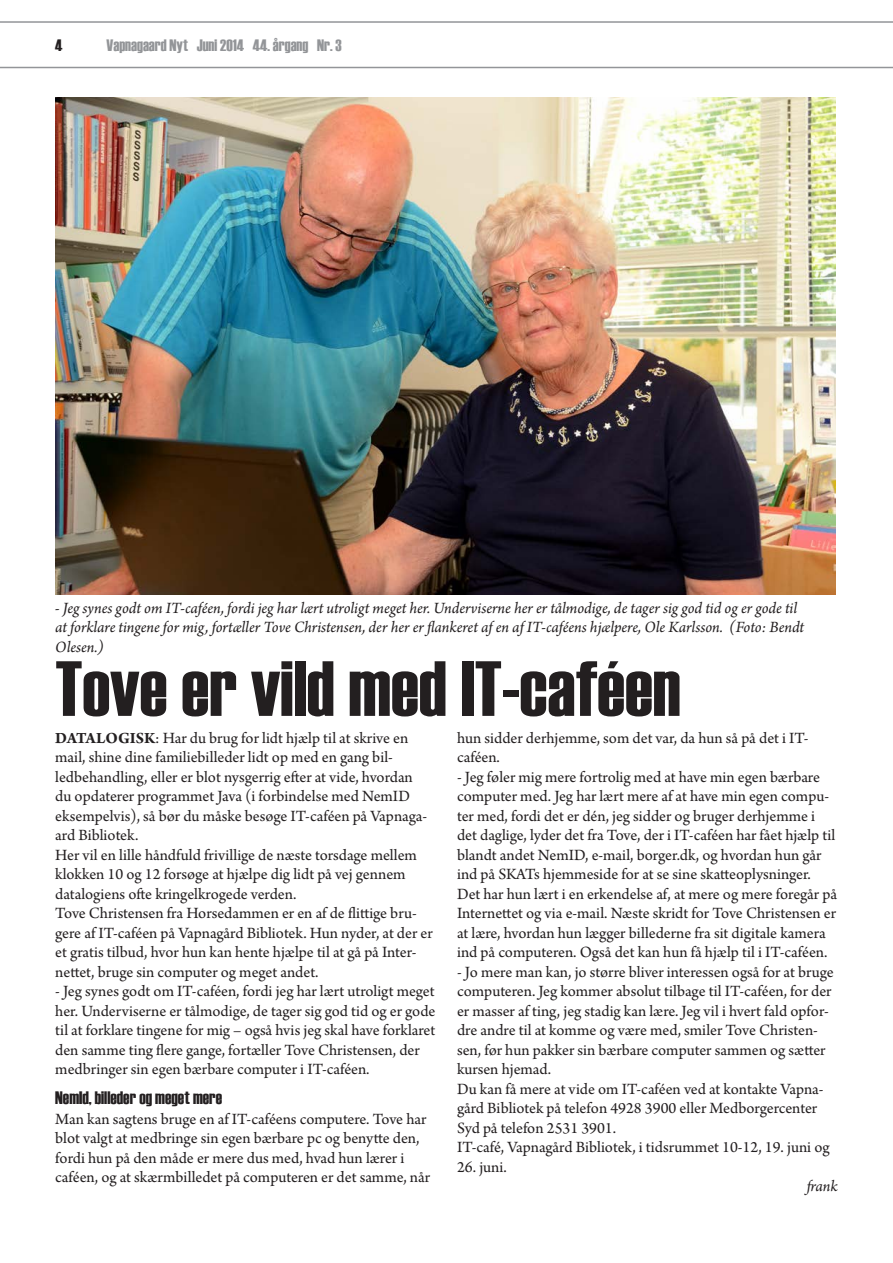
<style>
.page{position:relative;width:893px;height:1263px;background:#fff}
.page>*{position:absolute;margin:0;border:0;box-sizing:border-box;transform-origin:0 0}
.t1{font:78px "Haettenschweiler";color:#231f20}
.TopBoks_Header{font:18px "Haettenschweiler";color:#231f20}
.Brødtekst{font:16.5px/19.5px "Arno Pro";letter-spacing:-.005em;color:#231f20}
.Billedtekst{font:italic 16.5px/19.5px "Arno Pro";letter-spacing:-.005em;color:#231f20}
.t2{font:16.5px "Haettenschweiler";color:#939598}
.Brødtekst-2{font:italic 16.5px "Arno Pro";color:#231f20}
.t3{font:16.5px "Haettenschweiler";color:#231f20}
.s1{font-weight:700}
</style>
<div class="page">
<hr style="left:0;top:67px;width:893px;height:1px;background:#939598">
<hr style="left:0;top:21px;width:893px;height:2px;background:#939598">
<img style="left:55px;top:98px;width:781px;height:497px">
<p class="t3" style="left:55px;top:34px;width:9px">4</p>
<p class="t2" style="left:107px;top:34px;width:237px">Vapnagaard Nyt Juni 2014 44. årgang Nr. 3</p>
<p class="Billedtekst" style="left:55px;top:599px;width:750px">- Jeg synes godt om IT-caféen, fordi jeg har lært utroligt meget her. Underviserne her er tålmodige, de tager sig god tid og er gode til at forklare tingene for mig, fortæller Tove Christensen, der her er flankeret af en af IT-caféens hjælpere, Ole Karlsson. (Foto: Bendt<br>Olesen.)</p>
<p class="t1" style="left:55px;top:636px;width:627px">Tove er vild med IT-caféen</p>
<p class="Brødtekst" style="left:55px;top:729px;width:373px"><span class="s1">DATALOGISK</span>: Har du brug for lidt hjælp til at skrive en mail, shine dine familiebilleder lidt op med en gang bil&shy;ledbehandling, eller er blot nysgerrig efter at vide, hvordan du opdaterer programmet Java (i forbindelse med NemID eksempelvis), så bør du måske besøge IT-caféen på Vapnaga&shy;ard Bibliotek.</p>
<p class="Brødtekst" style="left:55px;top:846px;width:363px">Her vil en lille håndfuld frivillige de næste torsdage mellem klokken 10 og 12 forsøge at hjælpe dig lidt på vej gennem datalogiens ofte kringelkrogede verden.</p>
<p class="Brødtekst" style="left:55px;top:904px;width:379px">Tove Christensen fra Horsedammen er en af de flittige bru&shy;gere af IT-caféen på Vapnagård Bibliotek. Hun nyder, at der er et gratis tilbud, hvor hun kan hente hjælpe til at gå på Inter&shy;nettet, bruge sin computer og meget andet.</p>
<p class="Brødtekst" style="left:55px;top:982px;width:382px">- Jeg synes godt om IT-caféen, fordi jeg har lært utroligt meget her. Underviserne er tålmodige, de tager sig god tid og er gode til at forklare tingene for mig – også hvis jeg skal have forklaret den samme ting flere gange, fortæller Tove Christensen, der medbringer sin egen bærbare computer i IT-caféen.</p>
<p class="TopBoks_Header" style="left:55px;top:1086px;width:168px">NemId, billeder og meget mere</p>
<p class="Brødtekst" style="left:55px;top:1110px;width:376px">Man kan sagtens bruge en af IT-caféens computere. Tove har blot valgt at medbringe sin egen bærbare pc og benytte den, fordi hun på den måde er mere dus med, hvad hun lærer i caféen, og at skærmbilledet på computeren er det samme, når</p>
<p class="Brødtekst" style="left:457px;top:729px;width:353px">hun sidder derhjemme, som det var, da hun så på det i IT&shy;caféen.</p>
<p class="Brødtekst" style="left:457px;top:768px;width:380px">- Jeg føler mig mere fortrolig med at have min egen bærbare computer med. Jeg har lært mere af at have min egen compu&shy;ter med, fordi det er dén, jeg sidder og bruger derhjemme i det daglige, lyder det fra Tove, der i IT-caféen har fået hjælp til blandt andet NemID, e-mail, borger.dk, og hvordan hun går ind på SKATs hjemmeside for at se sine skatteoplysninger.</p>
<p class="Brødtekst" style="left:457px;top:885px;width:381px">Det har hun lært i en erkendelse af, at mere og mere foregår på Internettet og via e-mail. Næste skridt for Tove Christensen er at lære, hvordan hun lægger billederne fra sit digitale kamera ind på computeren. Også det kan hun få hjælp til i IT-caféen.</p>
<p class="Brødtekst" style="left:457px;top:963px;width:378px">- Jo mere man kan, jo større bliver interessen også for at bruge computeren. Jeg kommer absolut tilbage til IT-caféen, for der er masser af ting, jeg stadig kan lære. Jeg vil i hvert fald opfor&shy;dre andre til at komme og være med, smiler Tove Christen&shy;sen, før hun pakker sin bærbare computer sammen og sætter kursen hjemad.</p>
<p class="Brødtekst" style="left:457px;top:1080px;width:368px">Du kan få mere at vide om IT-caféen ved at kontakte Vapna&shy;gård Bibliotek på telefon 4928 3900 eller Medborgercenter<br>Syd på telefon 2531 3901.</p>
<p class="Brødtekst" style="left:457px;top:1138px;width:374px">IT-café, Vapnagård Bibliotek, i tidsrummet 10-12, 19. juni og</p>
<p class="Brødtekst" style="left:457px;top:1158px;width:51px">26. juni.</p>
<p class="Brødtekst-2" style="left:807px;top:1177px;width:32px">frank</p>
</div>
